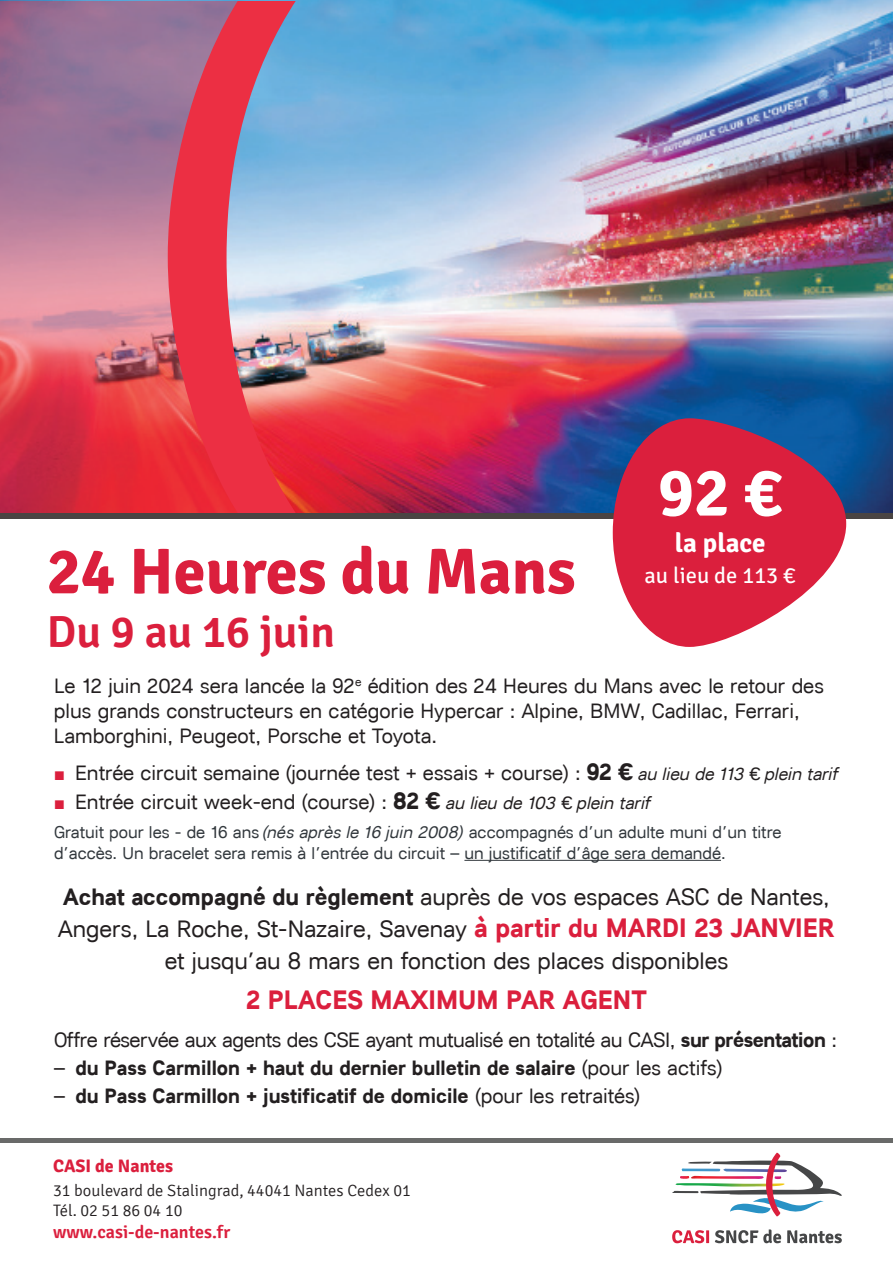
<style>
.page{position:relative;width:893px;height:1263px;background:#fff}
.page>*{position:absolute;margin:0;border:0;box-sizing:border-box;transform-origin:0 0}
.t1{font:700 67.5px "Signika Negative";color:#fff}
.t2{font:700 64.5px "Signika";color:#db1f3d}
.t3{font:600 45px "Signika";color:#db1f3d}
.t4{font:700 27px "Lunchtype";color:#db1f3d}
.t5{font:700 27px "Signika Negative";color:#fff}
.t6{font:24px/32px "Lunchtype";color:#231f20;text-align:center}
.t7{font:22.5px "Signika Negative";color:#fff}
.t8{font:21px/25.2px "Lunchtype";color:#231f20}
.t9{font:700 21px "Lunchtype";color:#231f20}
.t10{font:21px "Lunchtype";letter-spacing:-.02em;color:#231f20}
.t11{font:600 18px "Signika";color:#db1f3d}
.t12{font:700 18px "Signika";color:#db1f3d}
.t13{font:17.25px/20.7px "Lunchtype";color:#31373c}
.t14{font:300 16.5px/19.8px "Signika";color:#231f20}
.s1{font-weight:700;font-size:24px}
.s2{font-style:italic;font-size:18px}
.s3{font-style:italic}
.s4{font-weight:700}
.s5{font-weight:700;font-size:27px;color:#db1f3d}
.s6{font-weight:400}
</style>
<div class="page">
<hr style="left:464px;top:860px;width:257px;height:1px;background:#31373c">
<img style="left:0;top:0;width:893px;height:513px">
<svg style="left:268px;top:1px;width:33px;height:512px;background:#af96ad"></svg>
<svg style="left:0;top:1px;width:268px;height:512px;background:#c66178"></svg>
<div style="left:0;top:513px;width:893px;height:6px;background:#4a4443"></div>
<div style="left:0;top:1138px;width:893px;height:5px;background:#696a69"></div>
<svg style="left:672px;top:1152px;width:170px;height:64px"></svg>
<svg style="left:672px;top:1230px;width:37px;height:13px"></svg>
<svg style="left:715px;top:1229px;width:66px;height:14px"></svg>
<svg style="left:787px;top:1230px;width:55px;height:13px"></svg>
<svg style="left:613px;top:418px;width:233px;height:229px;background:#c74463"></svg>
<h2 class="t2" style="left:47px;top:533px;width:530px">24 Heures du Mans</h2>
<h3 class="t3" style="left:47px;top:606px;width:290px">Du 9 au 16 juin</h3>
<h1 class="t1" style="left:658px;top:452px;width:126px">92 €</h1>
<p class="t5" style="left:675px;top:527px;width:92px">la place</p>
<p class="t7" style="left:644px;top:563px;width:153px">au lieu de 113 €</p>
<p class="t8" style="left:54px;top:672px;width:771px">Le 12 juin 2024 sera lancée la 92<sup>e</sup> édition des 24 Heures du Mans avec le retour des plus grands constructeurs en catégorie Hypercar : Alpine, BMW, Cadillac, Ferrari,<br>Lamborghini, Peugeot, Porsche et Toyota.</p>
<p class="t8" style="left:75px;top:758px;width:765px;line-height:28.8px">Entrée circuit semaine (journée test + essais + course) : <span class="s1">92 €</span> <span class="s2">au lieu de 113 € plein tarif<br></span>Entrée circuit week-end (course) : <span class="s1">82 €</span> <span class="s2">au lieu de 103 € plein tarif</span></p>
<p class="t13" style="left:54px;top:822px;width:729px">Gratuit pour les - de 16 ans <span class="s3">(nés après le 16 juin 2008)</span> accompagnés d’un adulte muni d’un titre d’accès. Un bracelet sera remis à l’entrée du circuit – un justificatif d’âge sera demandé.</p>
<p class="t6" style="left:58px;top:880px;width:778px"><span class="s4">Achat accompagné du règlement</span> auprès de vos espaces ASC de Nantes,<br>Angers, La Roche, St-Nazaire, Savenay <span class="s5">à partir du MARDI 23 JANVIER </span>et jusqu’au 8 mars en fonction des places disponibles</p>
<p class="t4" style="left:246px;top:982px;width:402px">2 PLACES MAXIMUM PAR AGENT</p>
<p class="t10" style="left:54px;top:1027px;width:785px">Offre réservée aux agents des CSE ayant mutualisé en totalité au CASI, <span class="s4">sur présentation</span> :</p>
<p class="t9" style="left:54px;top:1055px;width:670px"><span class="s6">–</span> du Pass Carmillon + haut du dernier bulletin de salaire <span class="s6">(pour les actifs)</span></p>
<p class="t9" style="left:54px;top:1083px;width:588px"><span class="s6">–</span> du Pass Carmillon + justificatif de domicile <span class="s6">(pour les retraités)</span></p>
<p class="t12" style="left:53px;top:1155px;width:121px">CASI de Nantes</p>
<p class="t14" style="left:53px;top:1181px;width:359px">31 boulevard de Stalingrad, 44041 Nantes Cedex 01<br>Tél. 02 51 86 04 10</p>
<p class="t11" style="left:53px;top:1221px;width:179px">www.casi-de-nantes.fr</p>
</div>
